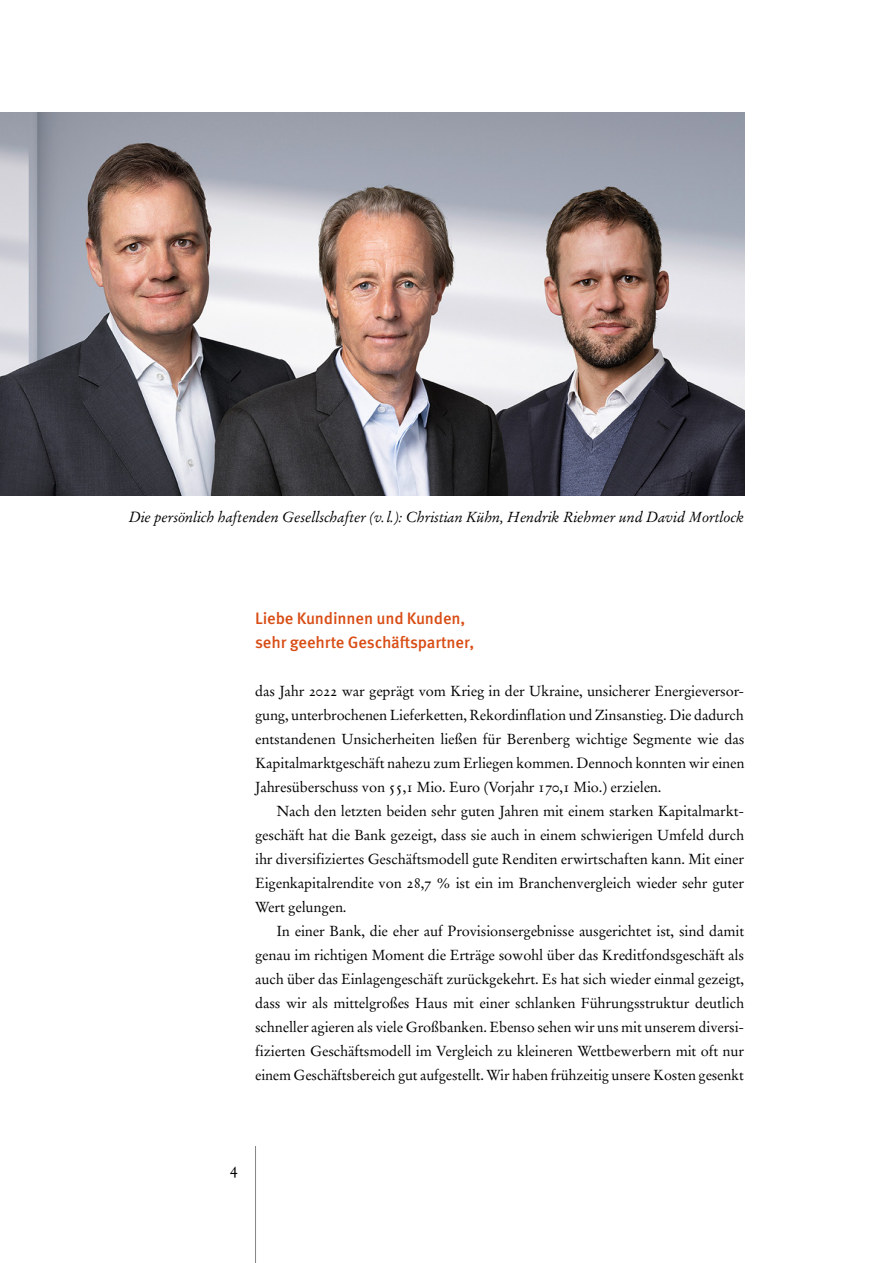
<style>
.page{position:relative;width:893px;height:1263px;background:#fff}
.page>*{position:absolute;margin:0;border:0;box-sizing:border-box;transform-origin:0 0}
.t1{font:500 16.5px/24px "Meta Pro";letter-spacing:-.01em;color:#d94d15}
.t2{font:16.5px "Stempel Garamond LT Std";color:#000}
.t3{font:14.55px/24px "Stempel Garamond LT Std";letter-spacing:-.01em;color:#000;text-align:justify}
.t4{font:italic 14.55px "Stempel Garamond LT Pro";letter-spacing:-.01em;color:#000}
</style>
<div class="page">
<hr style="left:255px;top:1146px;width:1px;height:117px;background:#878787">
<img style="left:0;top:113px;width:744px;height:382px">
<p class="t4" style="left:129px;top:507px;width:617px">Die persönlich haftenden Gesellschafter (v.l.): Christian Kühn, Hendrik Riehmer und David Mortlock</p>
<p class="t1" style="left:255px;top:605px;width:221px">Liebe Kundinnen und Kunden, sehr geehrte Geschäftspartner,</p>
<p class="t3" style="left:255px;top:679px;width:491px">das Jahr 2022 war geprägt vom Krieg in der Ukraine, unsicherer Energieversor&shy;gung, unterbrochenen Lieferketten, Rekordinflation und Zinsanstieg. Die dadurch entstandenen Unsicherheiten ließen für Berenberg wichtige Segmente wie das Kapitalmarktgeschäft nahezu zum Erliegen kommen. Dennoch konnten wir einen Jahresüberschuss von 55,1 Mio. Euro (Vorjahr 170,1 Mio.) erzielen.</p>
<p class="t3" style="left:255px;top:799px;width:491px;text-indent:21px">Nach den letzten beiden sehr guten Jahren mit einem starken Kapitalmarkt&shy;geschäft hat die Bank gezeigt, dass sie auch in einem schwierigen Umfeld durch ihr diversifiziertes Geschäftsmodell gute Renditen erwirtschaften kann. Mit einer Eigenkapitalrendite von 28,7 % ist ein im Branchenvergleich wieder sehr guter Wert gelungen.</p>
<p class="t3" style="left:255px;top:919px;width:491px;text-indent:21px">In einer Bank, die eher auf Provisionsergebnisse ausgerichtet ist, sind damit genau im richtigen Moment die Erträge sowohl über das Kreditfondsgeschäft als auch über das Einlagengeschäft zurückgekehrt. Es hat sich wieder einmal gezeigt, dass wir als mittelgroßes Haus mit einer schlanken Führungsstruktur deutlich schneller agieren als viele Großbanken. Ebenso sehen wir uns mit unserem diversi&shy;fizierten Geschäftsmodell im Vergleich zu kleineren Wettbewerbern mit oft nur einem Geschäftsbereich gut aufgestellt. Wir haben frühzeitig unsere Kosten gesenkt</p>
<p class="t2" style="left:230px;top:1158px;width:10px">4</p>
</div>
